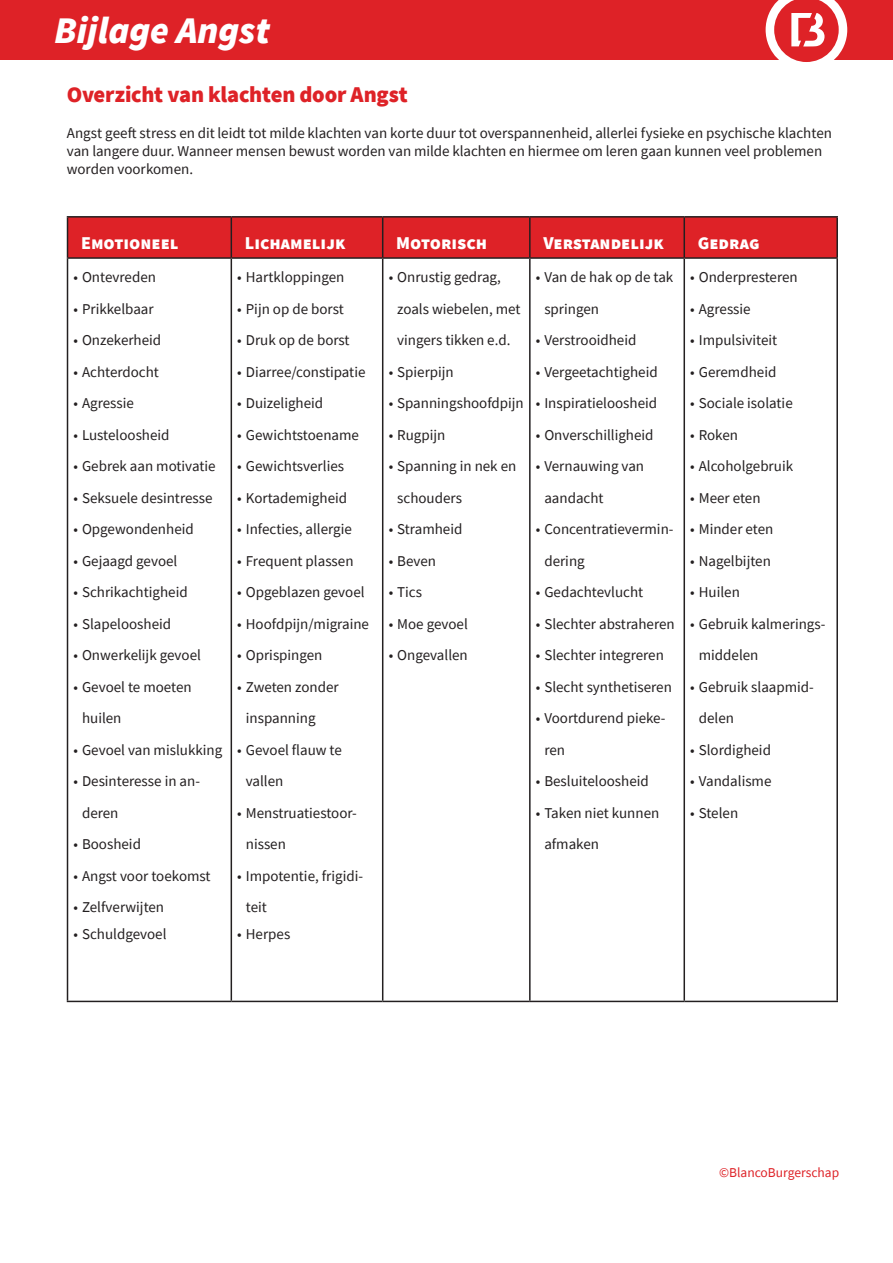
<style>
.page{position:relative;width:893px;height:1263px;background:#fff}
.page>*{position:absolute;margin:0;border:0;box-sizing:border-box;transform-origin:0 0}
.titel{font:italic 900 37.5px "Source Sans Pro";color:#fff}
.Italic{font:900 22.5px "Source Sans Pro";letter-spacing:-.01em;color:#de2227}
.tussenkop1{font:900 18px "Source Sans Pro";color:#fff}
.Broodtekst{font:15px/31.5px "Source Sans Pro";color:#231f20}
.t1{font:13.5px "Source Sans Pro";color:#de2227}
</style>
<div class="page">
<div style="left:0;top:0;width:893px;height:60px;background:#de2227"></div>
<div style="left:68px;top:218px;width:768px;height:39px;background:#de2227"></div>
<hr style="left:67px;top:216px;width:164px;height:2px;background:#231f20">
<hr style="left:67px;top:218px;width:1px;height:39px;background:#231f20">
<hr style="left:231px;top:216px;width:152px;height:2px;background:#231f20">
<hr style="left:231px;top:218px;width:1px;height:39px;background:#231f20">
<hr style="left:383px;top:216px;width:147px;height:2px;background:#231f20">
<hr style="left:382px;top:218px;width:1px;height:39px;background:#231f20">
<hr style="left:530px;top:216px;width:154px;height:2px;background:#231f20">
<hr style="left:529px;top:218px;width:2px;height:39px;background:#231f20">
<hr style="left:684px;top:216px;width:154px;height:2px;background:#231f20">
<hr style="left:683px;top:218px;width:2px;height:39px;background:#231f20">
<hr style="left:836px;top:218px;width:2px;height:39px;background:#231f20">
<hr style="left:67px;top:257px;width:164px;height:2px;background:#231f20">
<hr style="left:67px;top:259px;width:1px;height:742px;background:#231f20">
<hr style="left:231px;top:257px;width:152px;height:2px;background:#231f20">
<hr style="left:231px;top:259px;width:1px;height:742px;background:#231f20">
<hr style="left:383px;top:257px;width:147px;height:2px;background:#231f20">
<hr style="left:382px;top:259px;width:1px;height:742px;background:#231f20">
<hr style="left:530px;top:257px;width:154px;height:2px;background:#231f20">
<hr style="left:529px;top:259px;width:2px;height:742px;background:#231f20">
<hr style="left:684px;top:257px;width:154px;height:2px;background:#231f20">
<hr style="left:683px;top:259px;width:2px;height:742px;background:#231f20">
<hr style="left:836px;top:259px;width:2px;height:742px;background:#231f20">
<hr style="left:67px;top:1001px;width:164px;height:1px;background:#231f20">
<hr style="left:231px;top:1001px;width:152px;height:1px;background:#231f20">
<hr style="left:383px;top:1001px;width:147px;height:1px;background:#231f20">
<hr style="left:530px;top:1001px;width:154px;height:1px;background:#231f20">
<hr style="left:684px;top:1001px;width:154px;height:1px;background:#231f20">
<div style="left:73px;top:234px;width:148px;height:18px;background:#de2227"></div>
<div style="left:236px;top:234px;width:136px;height:18px;background:#de2227"></div>
<div style="left:388px;top:234px;width:132px;height:18px;background:#de2227"></div>
<div style="left:535px;top:234px;width:139px;height:18px;background:#de2227"></div>
<div style="left:689px;top:234px;width:138px;height:18px;background:#de2227"></div>
<svg style="left:766px;top:0;width:81px;height:62px"></svg>
<p class="titel" style="left:54px;top:4px;width:217px">Bijlage Angst</p>
<p class="Italic" style="left:67px;top:79px;width:343px">Overzicht van klachten door Angst</p>
<p class="Broodtekst" style="left:67px;top:124px;width:767px;line-height:18px">Angst geeft stress en dit leidt tot milde klachten van korte duur tot overspannenheid, allerlei fysieke en psychische klachten van langere duur. Wanneer mensen bewust worden van milde klachten en hiermee om leren gaan kunnen veel problemen worden voorkomen.</p>
<p class="tussenkop1" style="left:81px;top:231px;width:99px">Emotioneel</p>
<p class="tussenkop1" style="left:245px;top:231px;width:102px">Lichamelijk</p>
<p class="tussenkop1" style="left:396px;top:231px;width:92px">Motorisch</p>
<p class="tussenkop1" style="left:543px;top:231px;width:122px">Verstandelij k</p>
<p class="tussenkop1" style="left:698px;top:231px;width:63px">Gedrag</p>
<p class="Broodtekst" style="left:74px;top:261px;width:84px">• Ontevreden</p>
<p class="Broodtekst" style="left:74px;top:293px;width:82px">• Prikkelbaar</p>
<p class="Broodtekst" style="left:74px;top:324px;width:89px">• Onzekerheid</p>
<p class="Broodtekst" style="left:74px;top:356px;width:87px">• Achterdocht</p>
<p class="Broodtekst" style="left:74px;top:387px;width:62px">• Agressie</p>
<p class="Broodtekst" style="left:74px;top:419px;width:98px">• Lusteloosheid</p>
<p class="Broodtekst" style="left:74px;top:450px;width:144px">• Gebrek aan motivatie</p>
<p class="Broodtekst" style="left:74px;top:482px;width:141px">• Seksuele desintresse</p>
<p class="Broodtekst" style="left:74px;top:513px;width:122px">• Opgewondenheid</p>
<p class="Broodtekst" style="left:74px;top:545px;width:105px">• Gejaagd gevoel</p>
<p class="Broodtekst" style="left:74px;top:576px;width:116px">• Schrikachtigheid</p>
<p class="Broodtekst" style="left:74px;top:608px;width:99px">• Slapeloosheid</p>
<p class="Broodtekst" style="left:74px;top:639px;width:129px">• Onwerkelijk gevoel</p>
<p class="Broodtekst" style="left:82px;top:671px;width:111px;text-indent:-9px">• Gevoel te moeten huilen</p>
<p class="Broodtekst" style="left:74px;top:734px;width:150px">• Gevoel van mislukking</p>
<p class="Broodtekst" style="left:82px;top:765px;width:119px;text-indent:-9px">• Desinteresse in an&shy;deren</p>
<p class="Broodtekst" style="left:74px;top:828px;width:69px">• Boosheid</p>
<p class="Broodtekst" style="left:74px;top:860px;width:139px">• Angst voor toekomst</p>
<p class="Broodtekst" style="left:74px;top:891px;width:92px">• Zelfverwijten</p>
<p class="Broodtekst" style="left:74px;top:918px;width:95px">• Schuldgevoel</p>
<p class="Broodtekst" style="left:397px;top:261px;width:125px;text-indent:-9px">• Onrustig gedrag, zoals wiebelen, met vingers tikken e.d.</p>
<p class="Broodtekst" style="left:389px;top:356px;width:67px">• Spierpijn</p>
<p class="Broodtekst" style="left:389px;top:387px;width:137px">• Spanningshoofdpijn</p>
<p class="Broodtekst" style="left:389px;top:419px;width:58px">• Rugpijn</p>
<p class="Broodtekst" style="left:397px;top:450px;width:121px;text-indent:-9px">• Spanning in nek en schouders</p>
<p class="Broodtekst" style="left:389px;top:513px;width:75px">• Stramheid</p>
<p class="Broodtekst" style="left:389px;top:545px;width:49px">• Beven</p>
<p class="Broodtekst" style="left:389px;top:576px;width:35px">• Tics</p>
<p class="Broodtekst" style="left:389px;top:608px;width:81px">• Moe gevoel</p>
<p class="Broodtekst" style="left:389px;top:639px;width:81px">• Ongevallen</p>
<p class="Broodtekst" style="left:544px;top:261px;width:131px;text-indent:-9px">• Van de hak op de tak springen</p>
<p class="Broodtekst" style="left:536px;top:324px;width:102px">• Verstrooidheid</p>
<p class="Broodtekst" style="left:536px;top:356px;width:123px">• Vergeetachtigheid</p>
<p class="Broodtekst" style="left:536px;top:387px;width:123px">• Inspiratieloosheid</p>
<p class="Broodtekst" style="left:536px;top:419px;width:119px">• Onverschilligheid</p>
<p class="Broodtekst" style="left:544px;top:450px;width:101px;text-indent:-9px">• Vernauwing van aandacht</p>
<p class="Broodtekst" style="left:544px;top:513px;width:131px;text-indent:-9px">• Concentratievermin&shy;dering</p>
<p class="Broodtekst" style="left:536px;top:576px;width:109px">• Gedachtevlucht</p>
<p class="Broodtekst" style="left:536px;top:608px;width:140px">• Slechter abstraheren</p>
<p class="Broodtekst" style="left:536px;top:639px;width:130px">• Slechter integreren</p>
<p class="Broodtekst" style="left:536px;top:671px;width:138px">• Slecht synthetiseren</p>
<p class="Broodtekst" style="left:544px;top:702px;width:123px;text-indent:-9px">• Voortdurend pieke&shy;ren</p>
<p class="Broodtekst" style="left:536px;top:765px;width:115px">• Besluiteloosheid</p>
<p class="Broodtekst" style="left:544px;top:797px;width:116px;text-indent:-9px">• Taken niet kunnen afmaken</p>
<p class="Broodtekst" style="left:690px;top:261px;width:109px">• Onderpresteren</p>
<p class="Broodtekst" style="left:690px;top:293px;width:62px">• Agressie</p>
<p class="Broodtekst" style="left:690px;top:324px;width:88px">• Impulsiviteit</p>
<p class="Broodtekst" style="left:690px;top:356px;width:88px">• Geremdheid</p>
<p class="Broodtekst" style="left:690px;top:387px;width:104px">• Sociale isolatie</p>
<p class="Broodtekst" style="left:690px;top:419px;width:49px">• Roken</p>
<p class="Broodtekst" style="left:690px;top:450px;width:104px">• Alcoholgebruik</p>
<p class="Broodtekst" style="left:690px;top:482px;width:72px">• Meer eten</p>
<p class="Broodtekst" style="left:690px;top:513px;width:85px">• Minder eten</p>
<p class="Broodtekst" style="left:690px;top:545px;width:82px">• Nagelbijten</p>
<p class="Broodtekst" style="left:690px;top:576px;width:51px">• Huilen</p>
<p class="Broodtekst" style="left:699px;top:608px;width:128px;text-indent:-9px">• Gebruik kalmerings&shy;middelen</p>
<p class="Broodtekst" style="left:699px;top:671px;width:117px;text-indent:-9px">• Gebruik slaapmid&shy;delen</p>
<p class="Broodtekst" style="left:690px;top:734px;width:82px">• Slordigheid</p>
<p class="Broodtekst" style="left:690px;top:765px;width:83px">• Vandalisme</p>
<p class="Broodtekst" style="left:690px;top:797px;width:49px">• Stelen</p>
<p class="Broodtekst" style="left:237px;top:261px;width:109px">• Hartkloppingen</p>
<p class="Broodtekst" style="left:237px;top:293px;width:108px">• Pijn op de borst</p>
<p class="Broodtekst" style="left:237px;top:324px;width:114px">• Druk op de borst</p>
<p class="Broodtekst" style="left:237px;top:356px;width:130px">• Diarree/constipatie</p>
<p class="Broodtekst" style="left:237px;top:387px;width:87px">• Duizeligheid</p>
<p class="Broodtekst" style="left:237px;top:419px;width:123px">• Gewichtstoename</p>
<p class="Broodtekst" style="left:237px;top:450px;width:108px">• Gewichtsverlies</p>
<p class="Broodtekst" style="left:237px;top:482px;width:111px">• Kortademigheid</p>
<p class="Broodtekst" style="left:237px;top:513px;width:116px">• Infecties, allergie</p>
<p class="Broodtekst" style="left:237px;top:545px;width:118px">• Frequent plassen</p>
<p class="Broodtekst" style="left:237px;top:576px;width:129px">• Opgeblazen gevoel</p>
<p class="Broodtekst" style="left:237px;top:608px;width:133px">• Hoofdpijn/migraine</p>
<p class="Broodtekst" style="left:237px;top:639px;width:87px">• Oprispingen</p>
<p class="Broodtekst" style="left:246px;top:671px;width:94px;text-indent:-9px">• Zweten zonder inspanning</p>
<p class="Broodtekst" style="left:246px;top:734px;width:98px;text-indent:-9px">• Gevoel flauw te vallen</p>
<p class="Broodtekst" style="left:246px;top:797px;width:113px;text-indent:-9px">• Menstruatiestoor&shy;nissen</p>
<p class="Broodtekst" style="left:246px;top:860px;width:119px;text-indent:-9px">• Impotentie, frigidi&shy;teit</p>
<p class="Broodtekst" style="left:237px;top:918px;width:54px">• Herpes</p>
<p class="t1" style="left:719px;top:1164px;width:122px">©BlancoBurgerschap</p>
</div>
